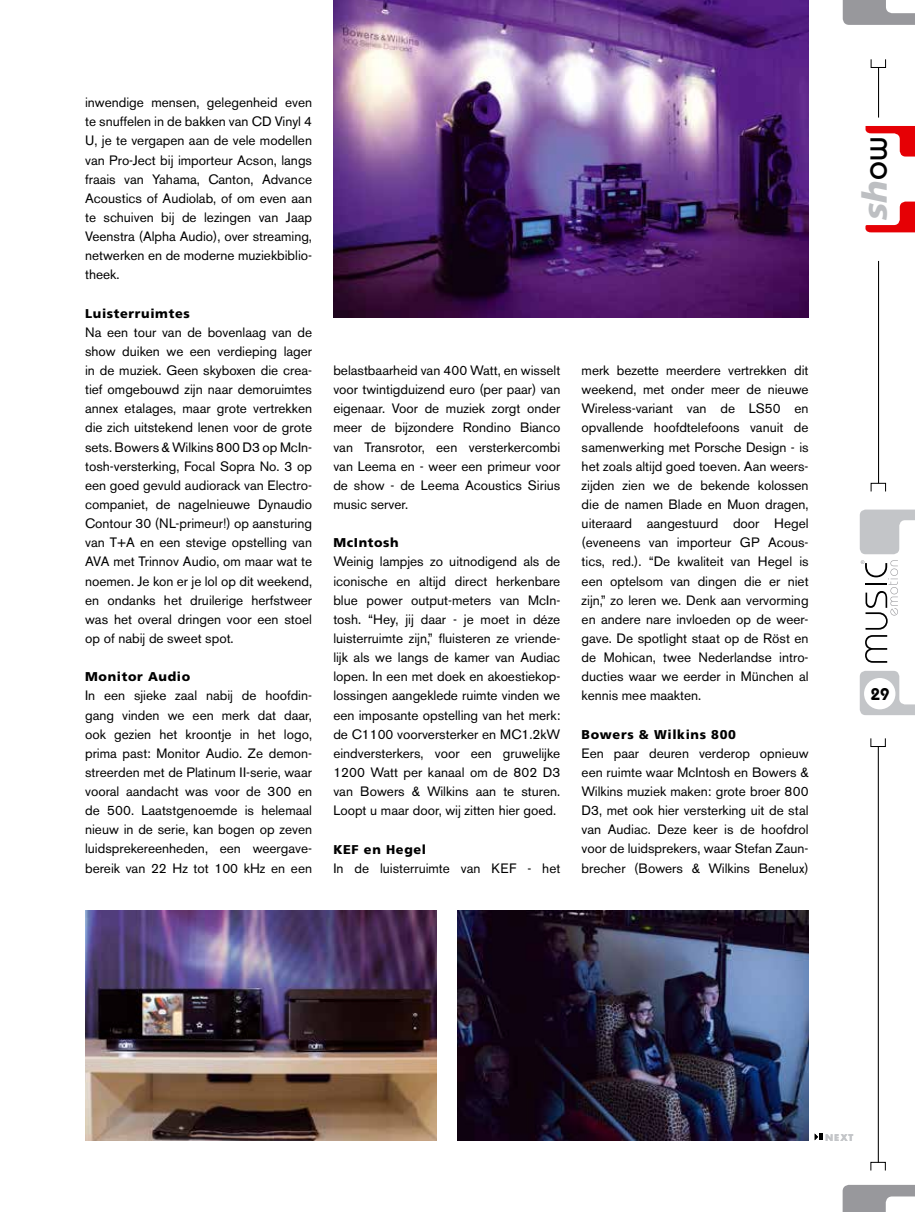
<style>
.page{position:relative;width:915px;height:1212px;background:#fff}
.page>*{position:absolute;margin:0;border:0;box-sizing:border-box;transform-origin:0 0}
.t1{font:italic 900 33.9px "Frutiger";color:#bdbfc2}
.t2{font:600 16.95px "Bauhaus";color:#000}
.t3{font:13.5px/19.2px "Akzidenz Grotesk BE";color:#000;text-align:justify}
.t4{font:900 12.75px "Frutiger";letter-spacing:.05em;color:#000}
.t5{font:700 9px "Futura";color:#c3c5c8}
.s1{font-family:"Bauhaus";font-weight:500;font-style:normal;color:#000}
</style>
<div class="page">
<svg style="left:814px;top:1133px;width:9px;height:7px"></svg>
<img style="left:333px;top:0;width:475px;height:317px">
<img style="left:85px;top:911px;width:351px;height:229px">
<img style="left:457px;top:911px;width:351px;height:229px">
<svg style="left:859px;top:510px;width:55px;height:44px"></svg>
<svg style="left:859px;top:671px;width:55px;height:44px"></svg>
<svg style="left:842px;top:0;width:72px;height:25px"></svg>
<svg style="left:842px;top:1185px;width:72px;height:27px"></svg>
<div style="left:870px;top:59px;width:15px;height:9px;border:1px solid #000"></div>
<div style="left:870px;top:483px;width:15px;height:9px;border:1px solid #000"></div>
<div style="left:863px;top:678px;width:32px;height:31px;background:#fff;border-radius:50%"></div>
<hr style="left:877px;top:261px;width:1px;height:222px;background:#000">
<svg style="left:865px;top:202px;width:49px;height:30px"></svg>
<svg style="left:865px;top:126px;width:49px;height:31px"></svg>
<hr style="left:877px;top:67px;width:1px;height:51px;background:#000">
<hr style="left:877px;top:746px;width:1px;height:416px;background:#000">
<div style="left:870px;top:738px;width:15px;height:9px;border:1px solid #000"></div>
<div style="left:870px;top:1162px;width:15px;height:9px;border:1px solid #000"></div>
<svg style="left:860px;top:560px;width:37px;height:103px"></svg>
<p class="t3" style="left:85px;top:93px;width:228px">inwendige mensen, gelegenheid even te snuffelen in de bakken van CD Vinyl 4<br>U, je te vergapen aan de vele modellen van Pro-Ject bij importeur Acson, langs fraais van Yahama, Canton, Advance Acoustics of Audiolab, of om even aan te schuiven bij de lezingen van Jaap Veenstra (Alpha Audio), over streaming, netwerken en de moderne muziekbiblio&shy;theek.</p>
<p class="t4" style="left:85px;top:305px;width:106px">Luisterruimtes</p>
<p class="t3" style="left:85px;top:322px;width:228px">Na een tour van de bovenlaag van de show duiken we een verdieping lager in de muziek. Geen skyboxen die crea&shy;tief omgebouwd zijn naar demoruimtes annex etalages, maar grote vertrekken die zich uitstekend lenen voor de grote sets. Bowers &amp; Wilkins 800 D3 op McIn&shy;tosh-versterking, Focal Sopra No. 3 op een goed gevuld audiorack van Electro&shy;companiet, de nagelnieuwe Dynaudio Contour 30 (NL-primeur!) op aansturing van T+A en een stevige opstelling van AVA met Trinnov Audio, om maar wat te noemen. Je kon er je lol op dit weekend, en ondanks het druilerige herfstweer was het overal dringen voor een stoel op of nabij de sweet spot.</p>
<p class="t4" style="left:85px;top:669px;width:107px">Monitor Audio</p>
<p class="t3" style="left:85px;top:686px;width:228px">In een sjieke zaal nabij de hoofdin&shy;gang vinden we een merk dat daar, ook gezien het kroontje in het logo, prima past: Monitor Audio. Ze demon&shy;streerden met de Platinum II-serie, waar vooral aandacht was voor de 300 en de 500. Laatstgenoemde is helemaal nieuw in de serie, kan bogen op zeven luidsprekereenheden, een weergave&shy;bereik van 22 Hz tot 100 kHz en een</p>
<p class="t3" style="left:333px;top:361px;width:228px">belastbaarheid van 400 Watt, en wisselt voor twintigduizend euro (per paar) van eigenaar. Voor de muziek zorgt onder meer de bijzondere Rondino Bianco van Transrotor, een versterkercombi van Leema en - weer een primeur voor de show - de Leema Acoustics Sirius music server.</p>
<p class="t4" style="left:333px;top:535px;width:67px">McIntosh</p>
<p class="t3" style="left:333px;top:552px;width:228px">Weinig lampjes zo uitnodigend als de iconische en altijd direct herkenbare blue power output-meters van McIn&shy;tosh. “Hey, jij daar - je moet in déze luisterruimte zijn,” fluisteren ze vriende&shy;lijk als we langs de kamer van Audiac lopen. In een met doek en akoestiekop&shy;lossingen aangeklede ruimte vinden we een imposante opstelling van het merk: de C1100 voorversterker en MC1.2kW eindversterkers, voor een gruwelijke 1200 Watt per kanaal om de 802 D3 van Bowers &amp; Wilkins aan te sturen.<br>Loopt u maar door, wij zitten hier goed.</p>
<p class="t4" style="left:333px;top:841px;width:94px">KEF en Hegel</p>
<p class="t3" style="left:333px;top:858px;width:228px">In de luisterruimte van KEF - het</p>
<p class="t3" style="left:581px;top:361px;width:228px">merk bezette meerdere vertrekken dit weekend, met onder meer de nieuwe Wireless-variant van de LS50 en opvallende hoofdtelefoons vanuit de samenwerking met Porsche Design - is het zoals altijd goed toeven. Aan weers&shy;zijden zien we de bekende kolossen die de namen Blade en Muon dragen, uiteraard aangestuurd door Hegel (eveneens van importeur GP Acous&shy;tics, red.). “De kwaliteit van Hegel is een optelsom van dingen die er niet zijn,” zo leren we. Denk aan vervorming en andere nare invloeden op de weer&shy;gave. De spotlight staat op de Röst en de Mohican, twee Nederlandse intro&shy;ducties waar we eerder in München al kennis mee maakten.</p>
<p class="t4" style="left:581px;top:726px;width:156px">Bowers &amp; Wilkins 800</p>
<p class="t3" style="left:581px;top:743px;width:228px">Een paar deuren verderop opnieuw een ruimte waar McIntosh en Bowers &amp; Wilkins muziek maken: grote broer 800<br>D3, met ook hier versterking uit de stal van Audiac. Deze keer is de hoofdrol voor de luidsprekers, waar Stefan Zaun&shy;brecher (Bowers &amp; Wilkins Benelux)</p>
<h1 class="t1" style="left:854px;top:220px;width:85px;rotate:-90deg">sh<span class="s1">ow</span></h1>
<p class="t2" style="left:870px;top:684px;width:20px">29</p>
<p class="t5" style="left:824px;top:1130px;width:30px">NEXT</p>
</div>
